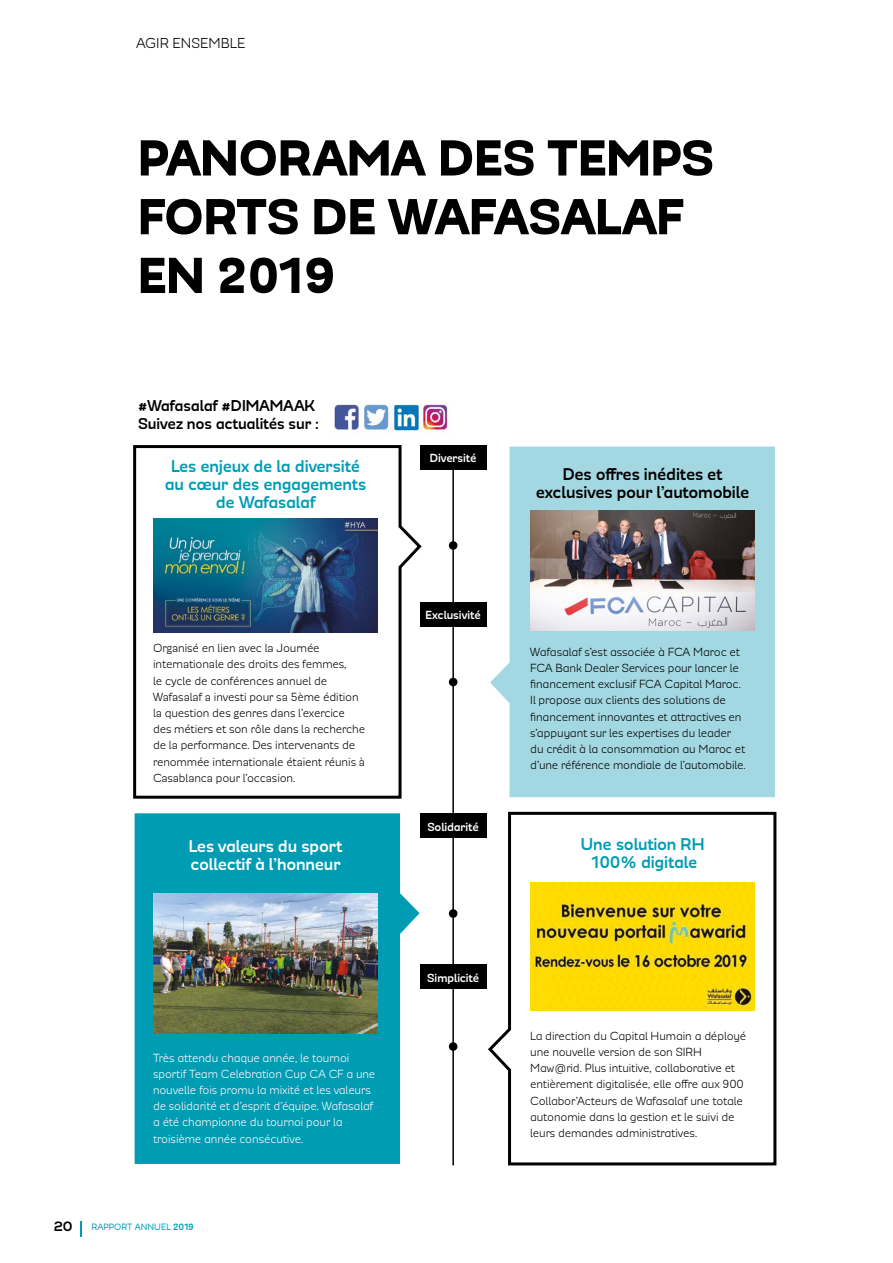
<style>
.page{position:relative;width:893px;height:1263px;background:#fff}
.page>*{position:absolute;margin:0;border:0;box-sizing:border-box;transform-origin:0 0}
.t1{font:900 57.9px/58.8px "Modernica";color:#000}
.t2{font:700 19.5px/18px "Modernica";letter-spacing:-.015em;color:#009cb3;text-align:center}
.t3{font:700 19.5px/18px "Modernica";letter-spacing:-.01em;color:#000;text-align:center}
.t4{font:700 19.5px/18px "Modernica";letter-spacing:-.01em;color:#fff}
.t5{font:700 18px/18px "Modernica";letter-spacing:-.01em;color:#000}
.t6{font:16.5px "Modernica";letter-spacing:.005em;color:#000}
.t7{font:13.5px/16.2px "Modernica";letter-spacing:-.01em;color:#000}
.t8{font:13.5px/16.2px "Modernica";letter-spacing:-.01em;color:#fff}
.t9{font:700 13.5px "Modernica";letter-spacing:-.005em;color:#fff}
.t10{font:700 13.5px "Nexa";color:#000}
.t11{font:10.5px "Modernica";color:#009cb3}
.s1{font-weight:700}
</style>
<div class="page">
<svg style="left:133px;top:445px;width:291px;height:354px"></svg>
<svg style="left:135px;top:813px;width:285px;height:351px;background:#1aa5b9"></svg>
<svg style="left:490px;top:447px;width:285px;height:350px;background:#abdbe4"></svg>
<svg style="left:486px;top:811px;width:291px;height:355px"></svg>
<img style="left:154px;top:518px;width:223px;height:114px">
<img style="left:154px;top:894px;width:223px;height:139px">
<img style="left:531px;top:510px;width:223px;height:120px">
<img style="left:531px;top:883px;width:223px;height:127px">
<hr style="left:452px;top:445px;width:2px;height:720px;background:#000">
<div style="left:420px;top:445px;width:67px;height:24px;background:#000"></div>
<div style="left:420px;top:602px;width:67px;height:24px;background:#000"></div>
<div style="left:420px;top:814px;width:67px;height:24px;background:#000"></div>
<div style="left:420px;top:964px;width:67px;height:25px;background:#000"></div>
<div style="left:449px;top:541px;width:8px;height:9px;background:#000;border-radius:50%"></div>
<div style="left:449px;top:678px;width:8px;height:8px;background:#000;border-radius:50%"></div>
<div style="left:449px;top:909px;width:8px;height:9px;background:#000;border-radius:50%"></div>
<div style="left:449px;top:1042px;width:8px;height:9px;background:#000;border-radius:50%"></div>
<img style="left:334px;top:404px;width:114px;height:27px">
<svg style="left:81px;top:1221px;width:1px;height:16px"></svg>
<p class="t6" style="left:136px;top:36px;width:111px">AGIR ENSEMBLE</p>
<h1 class="t1" style="left:138px;top:131px;width:577px">PANORAMA DES TEMPS<br>FORTS DE WAFASALAF<br>EN 2019</h1>
<h3 class="t5" style="left:138px;top:397px;width:182px">#Wafasalaf #DIMAMAAK<br>Suivez nos actualités sur :</h3>
<h2 class="t2" style="left:165px;top:458px;width:203px">Les enjeux de la diversité au cœur des engagements de Wafasalaf</h2>
<p class="t7" style="left:153px;top:640px;width:214px">Organisé en lien avec la Journée internationale des droits des femmes,<br>le cycle de conférences annuel de Wafasalaf a investi pour sa 5ème édition la question des genres dans l’exercice des métiers et son rôle dans la recherche de la performance. Des intervenants de renommée internationale étaient réunis à Casablanca pour l’occasion.</p>
<h2 class="t4" style="left:189px;top:837px;width:155px">Les valeurs du sport collectif à l’honneur</h2>
<p class="t8" style="left:153px;top:1049px;width:224px">Très attendu chaque année, le tournoi sportif Team Celebration Cup CA CF a une nouvelle fois promu la mixité et les valeurs de solidarité et d’esprit d’équipe. Wafasalaf a été championne du tournoi pour la troisième année consécutive.</p>
<p class="t10" style="left:54px;top:1219px;width:20px">20</p>
<p class="t11" style="left:91px;top:1221px;width:104px">RAPPORT ANNUEL <span class="s1">2019</span></p>
<p class="t9" style="left:430px;top:452px;width:48px">Diversité</p>
<p class="t9" style="left:426px;top:609px;width:57px">Exclusivité</p>
<p class="t9" style="left:427px;top:821px;width:53px">Solidarité</p>
<p class="t9" style="left:427px;top:972px;width:53px">Simplicité</p>
<h2 class="t3" style="left:536px;top:465px;width:215px">Des offres inédites et exclusives pour l’automobile</h2>
<p class="t7" style="left:530px;top:644px;width:217px">Wafasalaf s’est associée à FCA Maroc et FCA Bank Dealer Services pour lancer le financement exclusif FCA Capital Maroc.<br>Il propose aux clients des solutions de financement innovantes et attractives en s’appuyant sur les expertises du leader du crédit à la consommation au Maroc et d’une référence mondiale de l’automobile.</p>
<h2 class="t2" style="left:581px;top:835px;width:125px">Une solution RH<br>100% digitale</h2>
<p class="t7" style="left:530px;top:1028px;width:218px">La direction du Capital Humain a déployé une nouvelle version de son SIRH Maw@rid. Plus intuitive, collaborative et entièrement digitalisée, elle offre aux 900<br>Collabor’Acteurs de Wafasalaf une totale autonomie dans la gestion et le suivi de leurs demandes administratives.</p>
</div>
